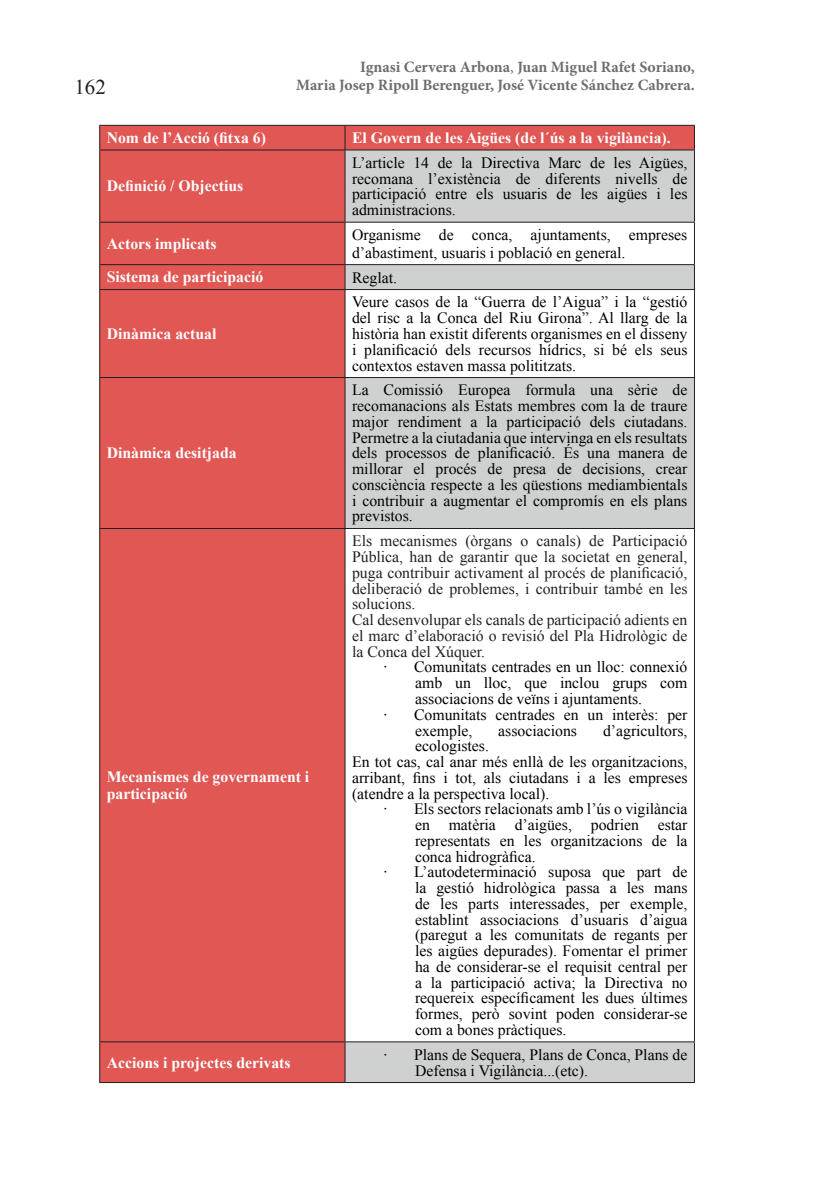
<style>
.page{position:relative;width:819px;height:1191px;background:#fff}
.page>*{position:absolute;margin:0;border:0;box-sizing:border-box;transform-origin:0 0}
.t1{font:21px "Times New Roman";color:#231f20}
.t2{font:15.75px/15.8px "Times New Roman";color:#000002;text-align:justify}
.t3{font:15.75px/15.8px "Times New Roman";color:#231f20}
.t4{font:700 15.75px/17.5px "Times New Roman";color:#fff}
.t5{font:700 15.75px/17.5px "Minion Pro";color:#6c6d70;text-align:right}
.s1{font-weight:400}
</style>
<div class="page">
<div style="left:100px;top:126px;width:594px;height:956px;background:#e05754"></div>
<svg style="left:345px;top:151px;width:349px;height:931px"></svg>
<hr style="left:99px;top:125px;width:246px;height:1px;background:#231f20">
<svg style="left:99px;top:126px;width:1px;height:24px"></svg>
<hr style="left:345px;top:125px;width:349px;height:1px;background:#231f20">
<svg style="left:344px;top:126px;width:1px;height:24px"></svg>
<svg style="left:694px;top:126px;width:1px;height:24px"></svg>
<hr style="left:99px;top:150px;width:246px;height:1px;background:#231f20">
<hr style="left:99px;top:150px;width:1px;height:72px;background:#231f20">
<hr style="left:345px;top:150px;width:349px;height:1px;background:#231f20">
<hr style="left:344px;top:150px;width:1px;height:72px;background:#231f20">
<hr style="left:694px;top:150px;width:1px;height:72px;background:#231f20">
<hr style="left:99px;top:222px;width:246px;height:1px;background:#231f20">
<hr style="left:99px;top:223px;width:1px;height:41px;background:#231f20">
<hr style="left:345px;top:222px;width:349px;height:1px;background:#231f20">
<hr style="left:344px;top:223px;width:1px;height:41px;background:#231f20">
<hr style="left:694px;top:223px;width:1px;height:41px;background:#231f20">
<hr style="left:99px;top:264px;width:246px;height:1px;background:#231f20">
<svg style="left:99px;top:265px;width:1px;height:24px"></svg>
<hr style="left:345px;top:264px;width:349px;height:1px;background:#231f20">
<svg style="left:344px;top:265px;width:1px;height:24px"></svg>
<svg style="left:694px;top:265px;width:1px;height:24px"></svg>
<hr style="left:99px;top:289px;width:246px;height:1px;background:#231f20">
<hr style="left:99px;top:290px;width:1px;height:87px;background:#231f20">
<hr style="left:345px;top:289px;width:349px;height:1px;background:#231f20">
<hr style="left:344px;top:290px;width:1px;height:87px;background:#231f20">
<hr style="left:694px;top:290px;width:1px;height:87px;background:#231f20">
<hr style="left:99px;top:377px;width:246px;height:1px;background:#231f20">
<hr style="left:99px;top:378px;width:1px;height:150px;background:#231f20">
<hr style="left:345px;top:377px;width:349px;height:1px;background:#231f20">
<hr style="left:344px;top:378px;width:1px;height:150px;background:#231f20">
<hr style="left:694px;top:378px;width:1px;height:150px;background:#231f20">
<hr style="left:99px;top:528px;width:246px;height:1px;background:#231f20">
<hr style="left:99px;top:529px;width:1px;height:512px;background:#231f20">
<hr style="left:345px;top:528px;width:349px;height:1px;background:#231f20">
<hr style="left:344px;top:529px;width:1px;height:512px;background:#231f20">
<hr style="left:694px;top:529px;width:1px;height:512px;background:#231f20">
<hr style="left:99px;top:1041px;width:246px;height:1px;background:#231f20">
<hr style="left:99px;top:1042px;width:1px;height:40px;background:#231f20">
<hr style="left:345px;top:1041px;width:349px;height:1px;background:#231f20">
<hr style="left:344px;top:1042px;width:1px;height:40px;background:#231f20">
<hr style="left:694px;top:1042px;width:1px;height:40px;background:#231f20">
<hr style="left:99px;top:1082px;width:246px;height:1px;background:#231f20">
<hr style="left:345px;top:1082px;width:349px;height:1px;background:#231f20">
<h1 class="t1" style="left:74px;top:73px;width:33px">162</h1>
<p class="t5" style="left:296px;top:58px;width:400px">Ignasi Cervera Arbona<span class="s1">,</span> Juan Miguel Rafet Soriano,<br>Maria Josep Ripoll Berenguer, José Vicente Sánchez Cabrera.</p>
<p class="t4" style="left:107px;top:129px;width:161px">Nom de l’Acció (fitxa 6)</p>
<p class="t4" style="left:352px;top:129px;width:320px">El Govern de les Aigües (de l´ús a la vigilància).</p>
<p class="t4" style="left:107px;top:177px;width:138px">Definició / Objectius</p>
<p class="t2" style="left:352px;top:154px;width:337px">L’article 14 de la Directiva Marc de les Aigües, recomana l’existència de diferents nivells de participació entre els usuaris de les aigües i les administracions.</p>
<p class="t4" style="left:107px;top:234px;width:111px">actors implicats</p>
<p class="t2" style="left:352px;top:226px;width:337px;line-height:17.5px">Organisme de conca, ajuntaments, empreses d’abastiment, usuaris i població en general.</p>
<p class="t4" style="left:107px;top:268px;width:158px">sistema de participació</p>
<p class="t2" style="left:352px;top:269px;width:47px">Reglat.</p>
<p class="t4" style="left:107px;top:324px;width:111px">dinàmica actual</p>
<p class="t4" style="left:107px;top:444px;width:131px">dinàmica desitjada</p>
<p class="t4" style="left:107px;top:767px;width:204px">mecanismes de governament i participació</p>
<p class="t2" style="left:352px;top:294px;width:337px">Veure casos de la “Guerra de l’Aigua” i la “gestió del risc a la Conca del Riu Girona”. Al llarg de la història han existit diferents organismes en el disseny i planificació dels recursos hídrics, si bé els seus contextos estaven massa polititzats.</p>
<p class="t2" style="left:352px;top:382px;width:337px">La Comissió Europea formula una sèrie de recomanacions als Estats membres com la de traure major rendiment a la participació dels ciutadans.<br>Permetre a la ciutadania que intervinga en els resultats dels processos de planificació. És una manera de millorar el procés de presa de decisions, crear consciència respecte a les qüestions mediambientals i contribuir a augmentar el compromís en els plans previstos.</p>
<p class="t3" style="left:352px;top:533px;width:337px">Els mecanismes (òrgans o canals) de Participació Pública, han de garantir que la societat en general, puga contribuir activament al procés de planificació, deliberació de problemes, i contribuir també en les solucions.<br>Cal desenvolupar els canals de participació adients en el marc d’elaboració o revisió del Pla Hidrològic de la Conca del Xúquer.</p>
<p class="t2" style="left:383px;top:659px;width:305px">· Comunitats centrades en un lloc: connexió</p>
<p class="t2" style="left:415px;top:675px;width:274px">amb un lloc, que inclou grups com</p>
<p class="t2" style="left:415px;top:690px;width:229px">associacions de veïns i ajuntaments.</p>
<p class="t2" style="left:383px;top:706px;width:305px">· Comunitats centrades en un interès: per</p>
<p class="t2" style="left:415px;top:722px;width:59px">exemple,</p>
<p class="t2" style="left:498px;top:722px;width:80px">associacions</p>
<p class="t2" style="left:603px;top:722px;width:86px">d’agricultors,</p>
<p class="t2" style="left:352px;top:738px;width:337px;text-align:left;text-indent:63px">ecologistes.<br>En tot cas, cal anar més enllà de les organitzacions, arribant, fins i tot, als ciutadans i a les empreses (atendre a la perspectiva local).</p>
<p class="t2" style="left:383px;top:801px;width:305px">· Els sectors relacionats amb l’ús o vigilància</p>
<p class="t2" style="left:415px;top:816px;width:274px">en matèria d’aigües, podrien estar</p>
<p class="t2" style="left:415px;top:832px;width:274px">representats en les organitzacions de la</p>
<p class="t2" style="left:415px;top:848px;width:122px">conca hidrogràfica.</p>
<p class="t2" style="left:383px;top:864px;width:305px">· L’autodeterminació suposa que part de</p>
<p class="t2" style="left:415px;top:879px;width:274px">la gestió hidrològica passa a les mans</p>
<p class="t2" style="left:415px;top:895px;width:274px">de les parts interessades, per exemple,</p>
<p class="t2" style="left:415px;top:911px;width:274px">establint associacions d’usuaris d’aigua</p>
<p class="t2" style="left:415px;top:927px;width:274px">(paregut a les comunitats de regants per</p>
<p class="t2" style="left:415px;top:942px;width:274px">les aigües depurades). Fomentar el primer</p>
<p class="t2" style="left:415px;top:958px;width:274px">ha de considerar-se el requisit central per</p>
<p class="t2" style="left:415px;top:974px;width:274px">a la participació activa; la Directiva no</p>
<p class="t2" style="left:415px;top:990px;width:274px">requereix específicament les dues últimes</p>
<p class="t2" style="left:415px;top:1005px;width:274px">formes, però sovint poden considerar-se</p>
<p class="t2" style="left:415px;top:1021px;width:153px">com a bones pràctiques.</p>
<p class="t4" style="left:107px;top:1053px;width:185px">accions i projectes derivats</p>
<p class="t2" style="left:415px;top:1046px;width:274px;text-indent:-32px">· Plans de Sequera, Plans de Conca, Plans de<br>Defensa i Vigilància...(etc).</p>
</div>
